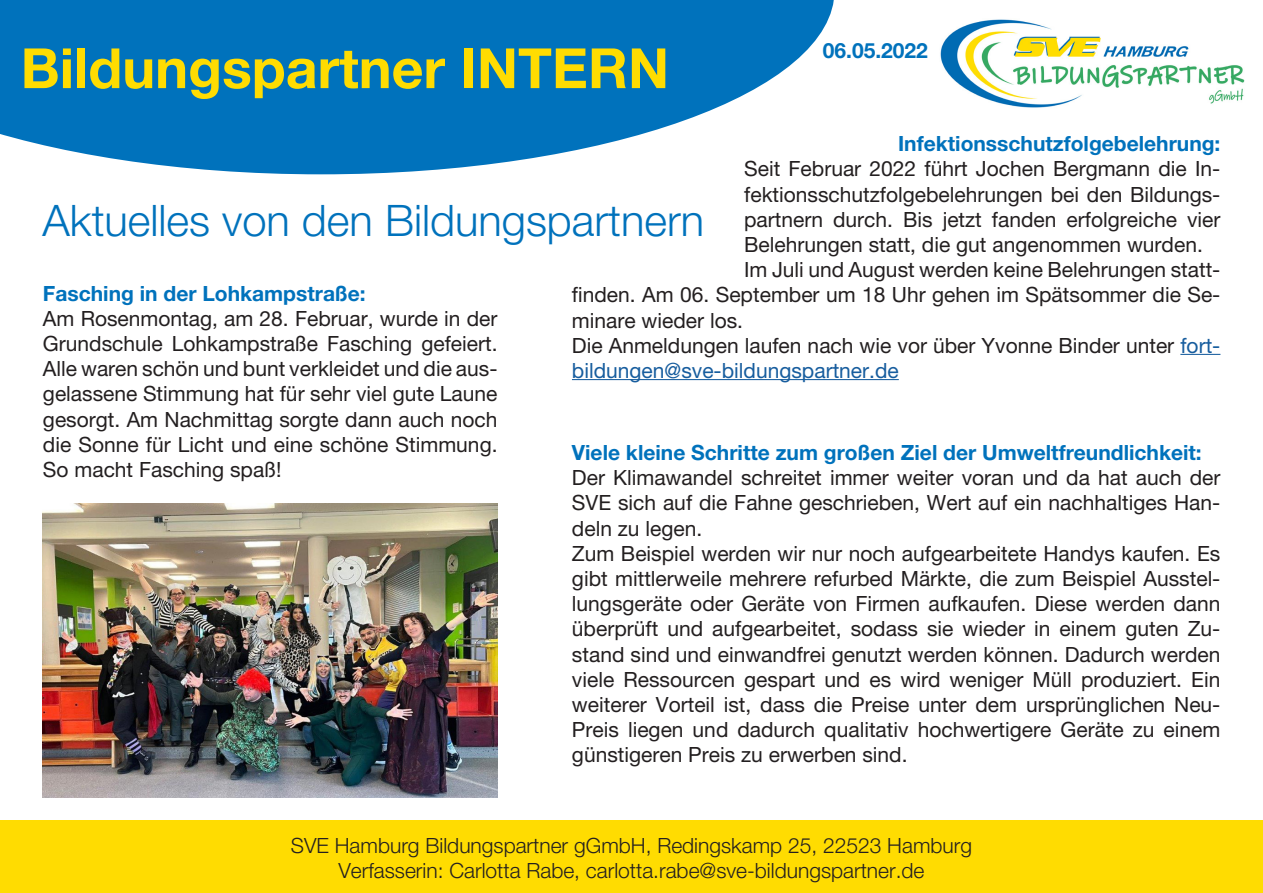
<style>
.page{position:relative;width:1263px;height:893px;background:#fff}
.page>*{position:absolute;margin:0;border:0;box-sizing:border-box;transform-origin:0 0}
.t1{font:55.5px "Helvetica Neue LT 75 Bd";color:#ffdc01}
.t2{font:43.5px "Helvetica Neue LT 45 Lt";color:#0072bc}
.t3{font:21px/25.2px "Helvetica Neue LT 55 Rm";color:#231f20;text-align:justify}
.t4{font:21px "Helvetica Neue LT 75 Bd";color:#0072bc}
.t5{font:21px "Helvetica Neue LT 45 Lt";color:#231f20}
.s1{color:#175d9e}
</style>
<div class="page">
<svg style="left:0;top:0;width:834px;height:174px;fill:#0072bc"></svg>
<img style="left:940px;top:19px;width:305px;height:89px">
<div style="left:0;top:821px;width:1263px;height:72px;background:#ffdc01"></div>
<img style="left:43px;top:504px;width:454px;height:293px">
<hr style="left:1180px;top:354px;width:40px;height:1px;background:#175d9e">
<hr style="left:572px;top:379px;width:327px;height:1px;background:#175d9e">
<p class="t1" style="left:21px;top:33px;width:650px">Bildungspartner INTERN</p>
<p class="t4" style="left:823px;top:38px;width:107px">06.05.2022</p>
<p class="t4" style="left:898px;top:130px;width:324px">Infektionsschutzfolgebelehrung:</p>
<p class="t3" style="left:744px;top:156px;width:478px">Seit Februar 2022 führt Jochen Bergmann die In&shy;fektionsschutzfolgebelehrungen bei den Bildungs&shy;partnern durch. Bis jetzt fanden erfolgreiche vier Belehrungen statt, die gut angenommen wurden.</p>
<p class="t3" style="left:572px;top:257px;width:650px;text-indent:172px">Im Juli und August werden keine Belehrungen statt&shy;finden. Am 06. September um 18 Uhr gehen im Spätsommer die Se&shy;minare wieder los.</p>
<p class="t3" style="left:572px;top:332px;width:650px">Die Anmeldungen laufen nach wie vor über Yvonne Binder unter <span class="s1">fort&shy;bildungen@sve-bildungspartner.de</span></p>
<p class="t2" style="left:43px;top:194px;width:663px">Aktuelles von den Bildungspartnern</p>
<p class="t4" style="left:43px;top:280px;width:324px">Fasching in der Lohkampstraße:</p>
<p class="t3" style="left:43px;top:305px;width:456px">Am Rosenmontag, am 28. Februar, wurde in der Grundschule Lohkampstraße Fasching gefeiert.<br>Alle waren schön und bunt verkleidet und die aus&shy;gelassene Stimmung hat für sehr viel gute Laune gesorgt. Am Nachmittag sorgte dann auch noch die Sonne für Licht und eine schöne Stimmung.<br>So macht Fasching spaß!</p>
<p class="t4" style="left:572px;top:439px;width:631px">Viele kleine Schritte zum großen Ziel der Umweltfreundlichkeit:</p>
<p class="t3" style="left:572px;top:465px;width:650px">Der Klimawandel schreitet immer weiter voran und da hat auch der SVE sich auf die Fahne geschrieben, Wert auf ein nachhaltiges Han&shy;deln zu legen.</p>
<p class="t3" style="left:572px;top:540px;width:650px">Zum Beispiel werden wir nur noch aufgearbeitete Handys kaufen. Es gibt mittlerweile mehrere refurbed Märkte, die zum Beispiel Ausstel&shy;lungsgeräte oder Geräte von Firmen aufkaufen. Diese werden dann überprüft und aufgearbeitet, sodass sie wieder in einem guten Zu&shy;stand sind und einwandfrei genutzt werden können. Dadurch werden viele Ressourcen gespart und es wird weniger Müll produziert. Ein weiterer Vorteil ist, dass die Preise unter dem ursprünglichen Neu-Preis liegen und dadurch qualitativ hochwertigere Geräte zu einem günstigeren Preis zu erwerben sind.</p>
<p class="t5" style="left:291px;top:832px;width:683px">SVE Hamburg Bildungspartner gGmbH, Redingskamp 25, 22523 Hamburg</p>
<p class="t5" style="left:338px;top:857px;width:587px">Verfasserin: Carlotta Rabe, carlotta.rabe@sve-bildungspartner.de</p>
</div>
